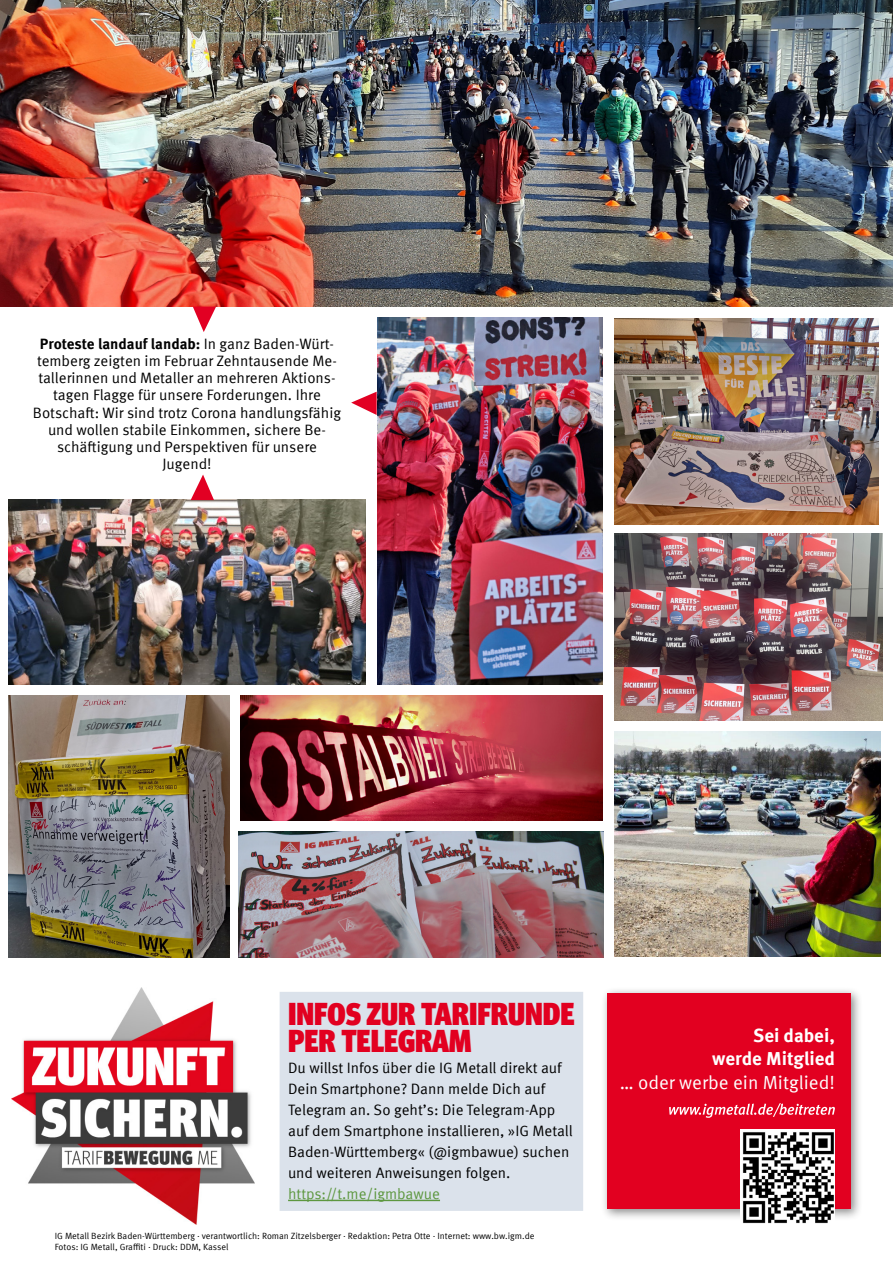
<style>
.page{position:relative;width:893px;height:1263px;background:#fff}
.page>*{position:absolute;margin:0;border:0;box-sizing:border-box;transform-origin:0 0}
.t1{font:900 condensed 31.5px/27px "Meta Head IGM";color:#e20020}
.t2{font:700 18.75px/23.5px "Meta IGM";color:#fff;text-align:right}
.t3{font:18.75px "Meta IGM";color:#fff}
.t4{font:15px/17.2px "Meta IGM";color:#000}
.t5{font:15px "Meta IGM";color:#5d973f}
.t6{font:9px/10.8px "Meta IGM";color:#000}
.s1{font-weight:700}
</style>
<div class="page">
<div style="left:280px;top:992px;width:303px;height:219px;background:#dbe2eb"></div>
<hr style="left:288px;top:1200px;width:152px;height:1px;background:#5d973f">
<img style="left:12px;top:988px;width:242px;height:236px">
<div style="left:601px;top:987px;width:261px;height:234px;background:#000;opacity:.45"></div>
<div style="left:607px;top:993px;width:243px;height:216px;background:#e20020"></div>
<svg style="left:669px;top:1103px;width:166px;height:15px"></svg>
<img style="left:740px;top:1129px;width:95px;height:95px">
<img style="left:0;top:0;width:893px;height:306px">
<img style="left:8px;top:695px;width:222px;height:262px">
<img style="left:8px;top:500px;width:358px;height:184px">
<img style="left:614px;top:731px;width:266px;height:226px">
<img style="left:239px;top:831px;width:365px;height:126px">
<img style="left:614px;top:534px;width:268px;height:187px">
<img style="left:614px;top:318px;width:264px;height:207px">
<img style="left:377px;top:318px;width:226px;height:366px">
<svg style="left:351px;top:392px;width:26px;height:23px"></svg>
<svg style="left:193px;top:307px;width:23px;height:25px"></svg>
<svg style="left:191px;top:474px;width:23px;height:26px"></svg>
<img style="left:240px;top:695px;width:363px;height:126px">
<p class="t4" style="left:33px;top:334px;width:310px;text-align:center"><span class="s1">Proteste landauf landab:</span> In ganz Baden-Würt&shy;temberg zeigten im Februar Zehntausende Me&shy;tallerinnen und Metaller an mehreren Aktions&shy;tagen Flagge für unsere Forderungen. Ihre Botschaft: Wir sind trotz Corona handlungsfähig und wollen stabile Einkommen, sichere Be&shy;schäftigung und Perspektiven für unsere Jugend!</p>
<h1 class="t1" style="left:288px;top:999px;width:288px">INFOS ZUR TARIFRUNDE<br>PER TELEGRAM</h1>
<p class="t4" style="left:288px;top:1057px;width:286px;line-height:21px">Du willst Infos über die IG Metall direkt auf Dein Smartphone? Dann melde Dich auf Telegram an. So geht’s: Die Telegram-App auf dem Smartphone installieren, »IG Metall Baden-Württemberg« (@igmbawue) suchen und weiteren Anweisungen folgen.</p>
<p class="t5" style="left:288px;top:1183px;width:153px">https://t.me/igmbawue</p>
<p class="t6" style="left:55px;top:1230px;width:481px">IG Metall Bezirk Baden-Württemberg · verantwortlich: Roman Zitzelsberger · Redaktion: Petra Otte · Internet: www.bw.igm.de<br>Fotos: IG Metall, Graffiti · Druck: DDM, Kassel</p>
<p class="t2" style="left:712px;top:1022px;width:124px">Sei dabei, werde Mitglied</p>
<p class="t3" style="left:620px;top:1068px;width:217px">… oder werbe ein Mitglied!</p>
</div>
